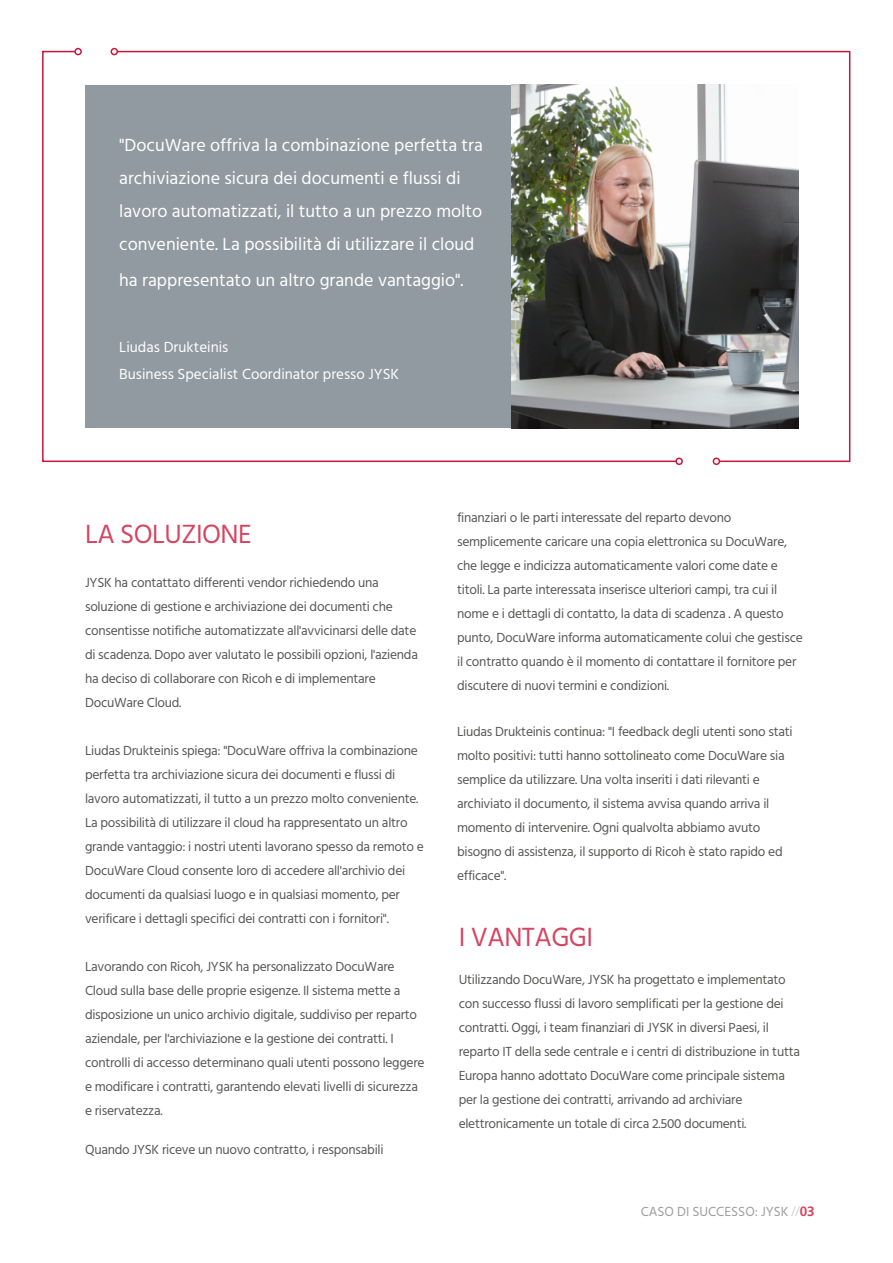
<style>
.page{position:relative;width:893px;height:1263px;background:#fff}
.page>*{position:absolute;margin:0;border:0;box-sizing:border-box;transform-origin:0 0}
.t1{font:27px "Hind";letter-spacing:-.02em;color:#d44562}
.t2{font:18px/33.3px "Hind";color:#fff}
.t3{font:15px/27.8px "Hind";color:#fff}
.t4{font:13.5px/24px "Hind";letter-spacing:-.02em;color:#575756}
.t5{font:13.5px "Hind";color:#9d9d9c}
.s1{font-family:"Frutiger";font-weight:300;color:#c7ced2}
.s2{font-family:"Frutiger";font-weight:700;color:#d44562}
</style>
<div class="page">
<svg style="left:42px;top:50px;width:74px;height:413px"></svg>
<div style="left:74px;top:48px;width:8px;height:7px;border:2px solid #ca163b;border-radius:50%"></div>
<div style="left:675px;top:458px;width:8px;height:7px;border:2px solid #ca163b;border-radius:50%"></div>
<svg style="left:116px;top:50px;width:735px;height:413px"></svg>
<div style="left:713px;top:458px;width:7px;height:7px;border:2px solid #ca163b;border-radius:50%"></div>
<div style="left:111px;top:48px;width:7px;height:7px;border:2px solid #ca163b;border-radius:50%"></div>
<div style="left:85px;top:85px;width:455px;height:343px;background:#919aa0"></div>
<img style="left:512px;top:85px;width:286px;height:344px">
<h2 class="t2" style="left:119px;top:129px;width:365px">"DocuWare offriva la combinazione perfetta tra archiviazione sicura dei documenti e flussi di lavoro automatizzati, il tutto a un prezzo molto conveniente. La possibilità di utilizzare il cloud</h2>
<h2 class="t2" style="left:119px;top:264px;width:346px">ha rappresentato un altro grande vantaggio".</h2>
<p class="t3" style="left:119px;top:334px;width:281px">Liudas Drukteinis<br>Business Specialist Coordinator presso JYSK</p>
<h1 class="t1" style="left:85px;top:516px;width:168px">LA SOLUZIONE</h1>
<p class="t4" style="left:85px;top:571px;width:334px">JYSK ha contattato differenti vendor richiedendo una soluzione di gestione e archiviazione dei documenti che consentisse notifiche automatizzate all'avvicinarsi delle date di scadenza. Dopo aver valutato le possibili opzioni, l'azienda ha deciso di collaborare con Ricoh e di implementare DocuWare Cloud.</p>
<p class="t4" style="left:85px;top:739px;width:340px">Liudas Drukteinis spiega: "DocuWare offriva la combinazione perfetta tra archiviazione sicura dei documenti e flussi di lavoro automatizzati, il tutto a un prezzo molto conveniente.<br>La possibilità di utilizzare il cloud ha rappresentato un altro grande vantaggio: i nostri utenti lavorano spesso da remoto e DocuWare Cloud consente loro di accedere all'archivio dei documenti da qualsiasi luogo e in qualsiasi momento, per verificare i dettagli specifici dei contratti con i fornitori".</p>
<p class="t4" style="left:85px;top:955px;width:341px">Lavorando con Ricoh, JYSK ha personalizzato DocuWare Cloud sulla base delle proprie esigenze. Il sistema mette a disposizione un unico archivio digitale, suddiviso per reparto aziendale, per l'archiviazione e la gestione dei contratti. I controlli di accesso determinano quali utenti possono leggere e modificare i contratti, garantendo elevati livelli di sicurezza e riservatezza.</p>
<p class="t4" style="left:85px;top:1138px;width:300px">Quando JYSK riceve un nuovo contratto, i responsabili</p>
<p class="t4" style="left:457px;top:506px;width:347px">finanziari o le parti interessate del reparto devono semplicemente caricare una copia elettronica su DocuWare, che legge e indicizza automaticamente valori come date e titoli. La parte interessata inserisce ulteriori campi, tra cui il nome e i dettagli di contatto, la data di scadenza . A questo punto, DocuWare informa automaticamente colui che gestisce il contratto quando è il momento di contattare il fornitore per discutere di nuovi termini e condizioni.</p>
<p class="t4" style="left:457px;top:720px;width:337px">Liudas Drukteinis continua: "I feedback degli utenti sono stati molto positivi: tutti hanno sottolineato come DocuWare sia semplice da utilizzare. Una volta inseriti i dati rilevanti e archiviato il documento, il sistema avvisa quando arriva il momento di intervenire. Ogni qualvolta abbiamo avuto bisogno di assistenza, il supporto di Ricoh è stato rapido ed efficace".</p>
<h1 class="t1" style="left:459px;top:919px;width:136px">I VANTAGGI</h1>
<p class="t4" style="left:459px;top:968px;width:343px">Utilizzando DocuWare, JYSK ha progettato e implementato con successo flussi di lavoro semplificati per la gestione dei contratti. Oggi, i team finanziari di JYSK in diversi Paesi, il reparto IT della sede centrale e i centri di distribuzione in tutta Europa hanno adottato DocuWare come principale sistema per la gestione dei contratti, arrivando ad archiviare elettronicamente un totale di circa 2.500 documenti.</p>
<p class="t5" style="left:641px;top:1203px;width:175px">CASO DI SUCCESSO: JYSK <span class="s1">//</span><span class="s2">03</span></p>
</div>
